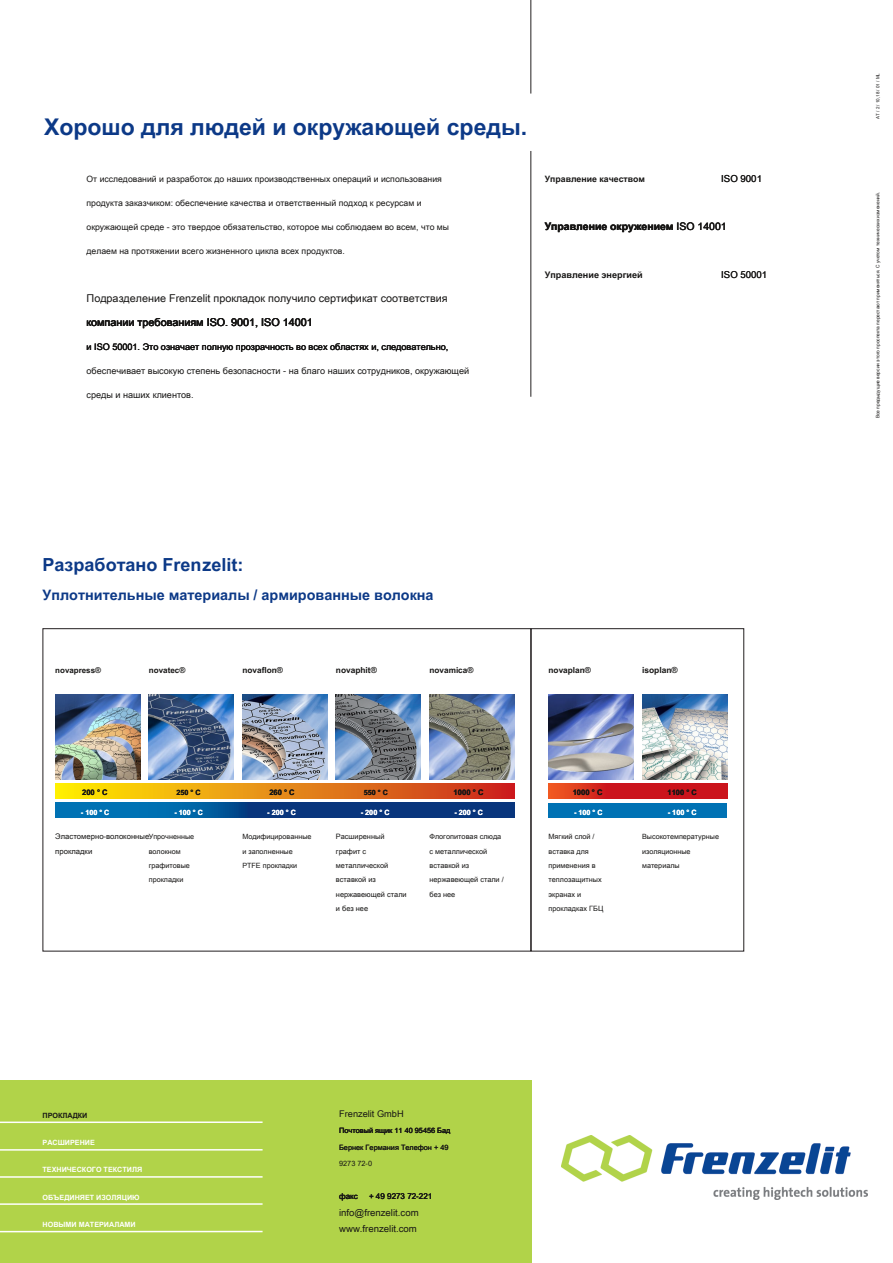
<style>
.page{position:relative;width:893px;height:1263px;background:#fff}
.page>*{position:absolute;margin:0;border:0;box-sizing:border-box;transform-origin:0 0}
.t1{font:700 22.95px "Arial Unicode MS";color:#0c3987}
.t2{font:700 18px "Arial Unicode MS";color:#0c3987}
.t3{font:700 14.4px "Arial Unicode MS";color:#0c3987}
.t4{font:10.8px "Arial Unicode MS";color:#171615}
.t5{font:700 10.5px "Arial Unicode MS";color:#171615}
.t6{font:9.6px/16.5px "Arial Unicode MS";color:#171615}
.t7{font:9.3px "Arial Unicode MS";color:#171615}
.t8{font:9.15px "Arial Unicode MS";color:#171615}
.t9{font:700 9.15px "Arial Unicode MS";color:#171615}
.t10{font:8.7px "Arial Unicode MS";color:#171615}
.t11{font:700 8.7px "Arial Unicode MS";color:#171615}
.t12{font:700 8.4px "Arial Unicode MS";color:#171615}
.t13{font:700 8.25px "Arial Unicode MS";color:#171615}
.t14{font:8.1px "Arial Unicode MS";color:#171615}
.t15{font:700 8.1px "Arial Unicode MS";color:#171615}
.t16{font:700 7.95px "Arial Unicode MS";color:#171615}
.t17{font:7.8px/14.4px "Arial Unicode MS";color:#171615}
.t18{font:700 7.65px "Arial Unicode MS";color:#171615}
.t19{font:700 7.5px "Arial Unicode MS";color:#171615}
.t20{font:7.35px/14.4px "Arial Unicode MS";color:#171615}
.t21{font:700 7.35px "Arial Unicode MS";color:#fff}
.t22{font:700 7.35px "Arial Unicode MS";color:#171615}
.t23{font:7.2px/14.4px "Arial Unicode MS";color:#171615}
.t24{font:700 7.2px "Arial Unicode MS";color:#fff}
.t25{font:700 7.2px "Arial Unicode MS";color:#171615}
.t26{font:4.8px "Arial Unicode MS";color:#171615}
.t27{font:4.5px "Arial Unicode MS";color:#171615}
.s1{font-weight:400}
.s2{font-size:7.2px}
</style>
<div class="page">
<div style="left:0;top:1080px;width:531px;height:183px;background:#b1d349"></div>
<hr style="left:530px;top:151px;width:1px;height:246px;background:#231f20">
<hr style="left:530px;top:0;width:1px;height:94px;background:#231f20">
<hr style="left:0;top:1121px;width:263px;height:2px;background:#fff">
<hr style="left:0;top:1149px;width:263px;height:2px;background:#fff">
<hr style="left:0;top:1176px;width:263px;height:2px;background:#fff">
<hr style="left:0;top:1203px;width:263px;height:2px;background:#fff">
<hr style="left:0;top:1231px;width:263px;height:1px;background:#fff">
<img style="left:561px;top:1135px;width:306px;height:65px">
<div style="left:43px;top:628px;width:488px;height:323px;border:1px solid #231f20"></div>
<div style="left:531px;top:628px;width:213px;height:323px;border:1px solid #231f20"></div>
<img style="left:55px;top:694px;width:85px;height:85px">
<svg style="left:55px;top:783px;width:459px;height:15px;background:#e58a14"></svg>
<div style="left:549px;top:783px;width:178px;height:15px;background:#cb141c"></div>
<svg style="left:549px;top:783px;width:51px;height:15px"></svg>
<svg style="left:55px;top:803px;width:459px;height:14px;background:#044a8f"></svg>
<div style="left:549px;top:803px;width:178px;height:14px;background:#0072b4"></div>
<img style="left:149px;top:694px;width:85px;height:85px">
<img style="left:242px;top:694px;width:85px;height:85px">
<img style="left:336px;top:694px;width:85px;height:85px">
<img style="left:429px;top:694px;width:85px;height:85px">
<img style="left:549px;top:694px;width:85px;height:85px">
<img style="left:642px;top:694px;width:85px;height:85px">
<h1 class="t1" style="left:44px;top:110px;width:485px">Хорошо для людей и окружающей среды.</h1>
<p class="t10" style="left:87px;top:172px;width:357px">От исследований и разработок до наших производственных операций и использования</p>
<p class="t10" style="left:87px;top:196px;width:337px">продукта заказчиком: обеспечение качества и ответственный подход к ресурсам и</p>
<p class="t10" style="left:87px;top:220px;width:364px">окружающей среде - это твердое обязательство, которое мы соблюдаем во всем, что мы</p>
<p class="t10" style="left:87px;top:244px;width:260px">делаем на протяжении всего жизненного цикла всех продуктов.</p>
<p class="t4" style="left:87px;top:290px;width:363px">Подразделение Frenzelit прокладок получило сертификат соответствия</p>
<p class="t4" style="left:87px;top:314px;width:228px">компании требованиям ISO. 9001, ISO 14001</p>
<p class="t8" style="left:87px;top:340px;width:363px">и ISO 50001. Это означает полную прозрачность во всех областях и, следовательно,</p>
<p class="t8" style="left:87px;top:364px;width:384px">обеспечивает высокую степень безопасности - на благо наших сотрудников, окружающей</p>
<p class="t8" style="left:87px;top:388px;width:109px">среды и наших клиентов.</p>
<p class="t11" style="left:545px;top:172px;width:102px">Управление качеством</p>
<p class="t6" style="left:721px;top:170px;width:42px">ISO 9001</p>
<p class="t5" style="left:545px;top:219px;width:183px">Управление окружением <span class="s1">ISO 14001</span></p>
<p class="t9" style="left:545px;top:268px;width:100px">Управление энергией</p>
<p class="t6" style="left:721px;top:266px;width:47px">ISO 50001</p>
<h2 class="t2" style="left:43px;top:552px;width:203px">Разработано Frenzelit:</h2>
<h3 class="t3" style="left:43px;top:584px;width:393px">Уплотнительные материалы / армированные волокна</h3>
<p class="t16" style="left:55px;top:665px;width:47px">novapress®</p>
<p class="t15" style="left:149px;top:665px;width:38px">novatec®</p>
<p class="t13" style="left:242px;top:665px;width:42px">novaflon®</p>
<p class="t12" style="left:336px;top:664px;width:42px">novaphit®</p>
<p class="t13" style="left:429px;top:665px;width:46px">novamica®</p>
<p class="t13" style="left:549px;top:665px;width:44px">novaplan®</p>
<p class="t12" style="left:642px;top:664px;width:37px">isoplan®</p>
<p class="t18" style="left:82px;top:787px;width:27px">200 ° С</p>
<p class="t22" style="left:176px;top:788px;width:26px">250 ° С</p>
<p class="t18" style="left:269px;top:787px;width:27px">260 ° С</p>
<p class="t25" style="left:364px;top:788px;width:26px">550 ° С</p>
<p class="t18" style="left:454px;top:787px;width:31px">1000 ° С</p>
<p class="t18" style="left:573px;top:787px;width:31px">1000 ° С</p>
<p class="t19" style="left:668px;top:787px;width:31px">1100 ° С</p>
<p class="t24" style="left:81px;top:807px;width:30px">- 100 ° С</p>
<p class="t24" style="left:175px;top:807px;width:30px">- 100 ° С</p>
<p class="t21" style="left:267px;top:807px;width:30px">- 200 ° С</p>
<p class="t21" style="left:361px;top:807px;width:30px">- 200 ° С</p>
<p class="t21" style="left:454px;top:807px;width:30px">- 200 ° С</p>
<p class="t24" style="left:574px;top:807px;width:30px">- 100 ° С</p>
<p class="t21" style="left:668px;top:807px;width:30px">- 100 ° С</p>
<p class="t17" style="left:55px;top:829px;width:140px">Эластомерно-волоконные<span class="s2">Упрочненные </span>прокладки</p>
<p class="t23" style="left:242px;top:829px;width:71px">Модифицированные и заполненные<br>PTFE прокладки</p>
<p class="t20" style="left:336px;top:829px;width:72px">Расширенный графит с металлической вставкой из нержавеющей стали и без нее</p>
<p class="t20" style="left:429px;top:829px;width:76px">Флогопитовая слюда с металлической вставкой из нержавеющей стали / без нее</p>
<p class="t20" style="left:549px;top:829px;width:56px">Мягкий слой / вставка для применения в теплозащитных экранах и прокладках ГБЦ</p>
<p class="t23" style="left:642px;top:829px;width:78px">Высокотемпературные изоляционные материалы</p>
<p class="t23" style="left:149px;top:843px;width:43px">волокном графитовые прокладки</p>
<p class="t25" style="left:43px;top:1110px;width:46px">ПРОКЛАДКИ</p>
<p class="t24" style="left:43px;top:1137px;width:54px">РАСШИРЕНИЕ</p>
<p class="t24" style="left:43px;top:1165px;width:101px">ТЕХНИЧЕСКОГО ТЕКСТИЛЯ</p>
<p class="t24" style="left:43px;top:1192px;width:99px">ОБЪЕДИНЯЕТ ИЗОЛЯЦИЮ</p>
<p class="t24" style="left:43px;top:1219px;width:95px">НОВЫМИ МАТЕРИАЛАМИ</p>
<p class="t7" style="left:339px;top:1107px;width:66px">Frenzelit GmbH</p>
<p class="t20" style="left:339px;top:1123px;width:113px">Почтовый ящик 11 40 95456 Бад</p>
<p class="t20" style="left:339px;top:1139px;width:111px">Бернек Германия Телефон + 49</p>
<p class="t20" style="left:339px;top:1156px;width:35px">9273 72-0</p>
<p class="t14" style="left:339px;top:1190px;width:20px">факс</p>
<p class="t14" style="left:369px;top:1190px;width:65px">+ 49 9273 72-221</p>
<p class="t6" style="left:339px;top:1203px;width:81px">info@frenzelit.com www.frenzelit.com</p>
<p class="t27" style="left:875px;top:119px;width:47px;rotate:-90deg">AT / 2 / 10,18 / 01 / ML</p>
<p class="t26" style="left:874px;top:418px;width:228px;rotate:-90deg">Все предыдущие версии этого проспекта перестают применяться. С учетом технических изменений.</p>
</div>
